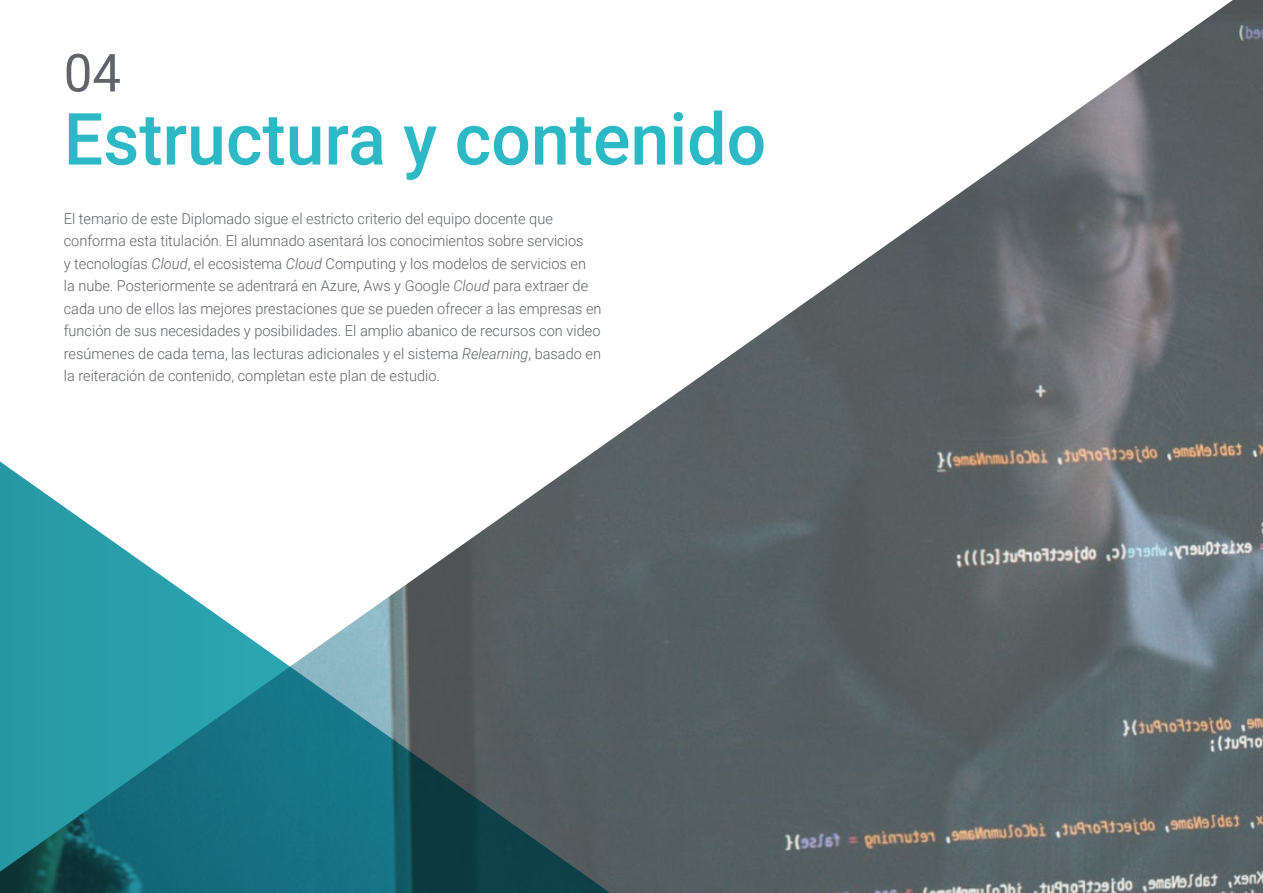
<style>
.page{position:relative;width:1263px;height:893px;background:#fff}
.page>*{position:absolute;margin:0;border:0;box-sizing:border-box;transform-origin:0 0}
.t1{font:500 72px "Roboto";color:#2db8c5}
.t2{font:52.5px "Roboto";color:#61646a}
.t3{font:300 15px/22.5px "Roboto";color:#61646a}
.s1{font-style:italic}
</style>
<div class="page">
<img style="left:602px;top:0;width:661px;height:893px">
<svg style="left:0;top:446px;width:640px;height:447px"></svg>
<h2 class="t2" style="left:64px;top:36px;width:59px">04</h2>
<h1 class="t1" style="left:64px;top:89px;width:704px">Estructura y contenido</h1>
<p class="t3" style="left:64px;top:207px;width:539px">El temario de este Diplomado sigue el estricto criterio del equipo docente que conforma esta titulación. El alumnado asentará los conocimientos sobre servicios<br>y tecnologías <span class="s1">Cloud</span>, el ecosistema <span class="s1">Cloud</span> Computing y los modelos de servicios en<br>la nube. Posteriormente se adentrará en Azure, Aws y Google <span class="s1">Cloud</span> para extraer de cada uno de ellos las mejores prestaciones que se pueden ofrecer a las empresas en función de sus necesidades y posibilidades. El amplio abanico de recursos con video resúmenes de cada tema, las lecturas adicionales y el sistema <span class="s1">Relearning</span>, basado en la reiteración de contenido, completan este plan de estudio.</p>
</div>
